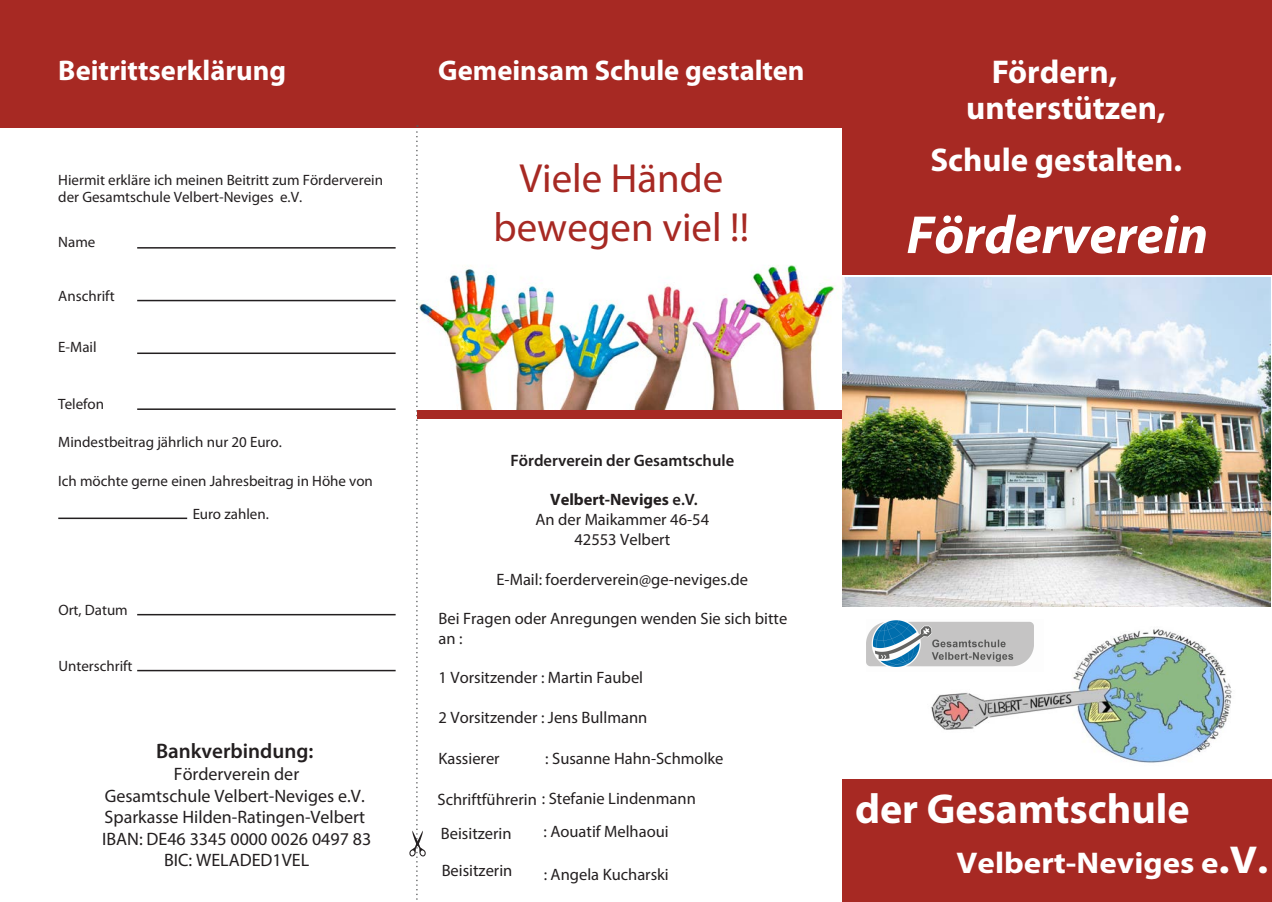
<style>
.page{position:relative;width:1272px;height:902px;background:#fff}
.page>*{position:absolute;margin:0;border:0;box-sizing:border-box;transform-origin:0 0}
.t1{font:italic 700 54px "Myriad Pro";color:#fff}
.t2{font:700 42px "Myriad Pro";color:#fff}
.t3{font:40.8px/48.9px "Myriad Pro";color:#a72923;text-align:center}
.t4{font:700 33px/35.8px "Myriad Pro";color:#fff}
.t5{font:700 30px "Myriad Pro";color:#fff;scale:1.1 1}
.t6{font:700 28.5px "Myriad Pro";color:#fff}
.t7{font:600 21px "Myriad Pro";color:#231f20}
.t8{font:18px/21.5px "Myriad Pro";color:#231f20;text-align:center}
.t9{font:16.5px/19.8px "Myriad Pro";color:#231f20}
.t10{font:600 16.5px "Myriad Pro";color:#231f20}
.t11{font:15px/17.4px "Myriad Pro";color:#231f20}
.s1{font-weight:700}
.s2{font-weight:600}
.s3{font-size:39px}
</style>
<div class="page">
<img style="left:426px;top:265px;width:409px;height:145px">
<div style="left:842px;top:119px;width:429px;height:156px;background:#a72923"></div>
<div style="left:0;top:0;width:1271px;height:128px;background:#a72923"></div>
<div style="left:842px;top:779px;width:429px;height:122px;background:#a72923"></div>
<hr style="left:137px;top:247px;width:258px;height:1px;background:#231f20">
<hr style="left:137px;top:300px;width:258px;height:1px;background:#231f20">
<hr style="left:137px;top:352px;width:258px;height:2px;background:#231f20">
<hr style="left:137px;top:408px;width:258px;height:2px;background:#231f20">
<hr style="left:58px;top:517px;width:129px;height:2px;background:#231f20">
<hr style="left:137px;top:614px;width:258px;height:1px;background:#231f20">
<hr style="left:137px;top:669px;width:258px;height:2px;background:#231f20">
<svg style="left:409px;top:125px;width:17px;height:775px"></svg>
<div style="left:417px;top:410px;width:425px;height:9px;background:#a72923"></div>
<img style="left:931px;top:629px;width:301px;height:134px">
<img style="left:842px;top:277px;width:428px;height:329px">
<img style="left:866px;top:620px;width:177px;height:51px">
<h3 class="t6" style="left:58px;top:51px;width:229px">Beitrittserklärung</h3>
<p class="t11" style="left:58px;top:171px;width:326px">Hiermit erkläre ich meinen Beitritt zum Förderverein der Gesamtschule Velbert-Neviges e.V.</p>
<p class="t11" style="left:58px;top:233px;width:39px">Name</p>
<p class="t11" style="left:58px;top:286px;width:58px">Anschrift</p>
<p class="t11" style="left:58px;top:338px;width:40px">E-Mail</p>
<p class="t11" style="left:58px;top:395px;width:47px">Telefon</p>
<p class="t11" style="left:58px;top:433px;width:225px">Mindestbeitrag jährlich nur 20 Euro.</p>
<p class="t11" style="left:58px;top:471px;width:316px">Ich möchte gerne einen Jahresbeitrag in Höhe von</p>
<p class="t11" style="left:193px;top:505px;width:78px">Euro zahlen.</p>
<p class="t11" style="left:58px;top:600px;width:71px">Ort, Datum</p>
<p class="t11" style="left:58px;top:656px;width:76px">Unterschrift</p>
<p class="t7" style="left:156px;top:737px;width:159px">Bankverbindung:</p>
<p class="t8" style="left:102px;top:763px;width:271px">Förderverein der<br>Gesamtschule Velbert-Neviges e.V.<br>Sparkasse Hilden-Ratingen-Velbert<br>IBAN: DE46 3345 0000 0026 0497 83<br>BIC: WELADED1VEL</p>
<h3 class="t6" style="left:438px;top:51px;width:368px">Gemeinsam Schule gestalten</h3>
<h3 class="t3" style="left:493px;top:153px;width:257px">Viele Hände bewegen viel !!</h3>
<h3 class="t4" style="left:966px;top:53px;width:201px;text-indent:26px">Fördern, unterstützen,</h3>
<h3 class="t4" style="left:930px;top:141px;width:253px">Schule gestalten.</h3>
<h1 class="t1" style="left:906px;top:200px;width:303px">Förderverein</h1>
<p class="t10" style="left:510px;top:449px;width:225px">Förderverein der Gesamtschule</p>
<p class="t9" style="left:535px;top:489px;width:175px;text-align:center"><span class="s1">Velbert-Neviges</span> <span class="s2">e.V.<br></span>An der Maikammer 46-54<br>42553 Velbert</p>
<p class="t9" style="left:496px;top:568px;width:253px">E-Mail: foerderverein@ge-neviges.de</p>
<p class="t9" style="left:438px;top:608px;width:350px">Bei Fragen oder Anregungen wenden Sie sich bitte an :</p>
<p class="t9" style="left:438px;top:667px;width:206px">1 Vorsitzender : Martin Faubel</p>
<p class="t9" style="left:438px;top:707px;width:210px">2 Vorsitzender : Jens Bullmann</p>
<p class="t9" style="left:438px;top:747px;width:63px">Kassierer</p>
<p class="t9" style="left:545px;top:747px;width:180px">: Susanne Hahn-Schmolke</p>
<p class="t9" style="left:437px;top:781px;width:260px;line-height:34.2px">Schriftführerin : Stefanie Lindenmann<br>Beisitzerin</p>
<p class="t9" style="left:543px;top:820px;width:127px">: Aouatif Melhaoui</p>
<p class="t9" style="left:441px;top:860px;width:72px">Beisitzerin</p>
<p class="t9" style="left:543px;top:864px;width:127px">: Angela Kucharski</p>
<h2 class="t2" style="left:855px;top:781px;width:336px">der Gesamtschule</h2>
<h3 class="t5" style="left:956px;top:843px;width:285px">Velbert-Neviges e<span class="s3">.V.</span></h3>
</div>
